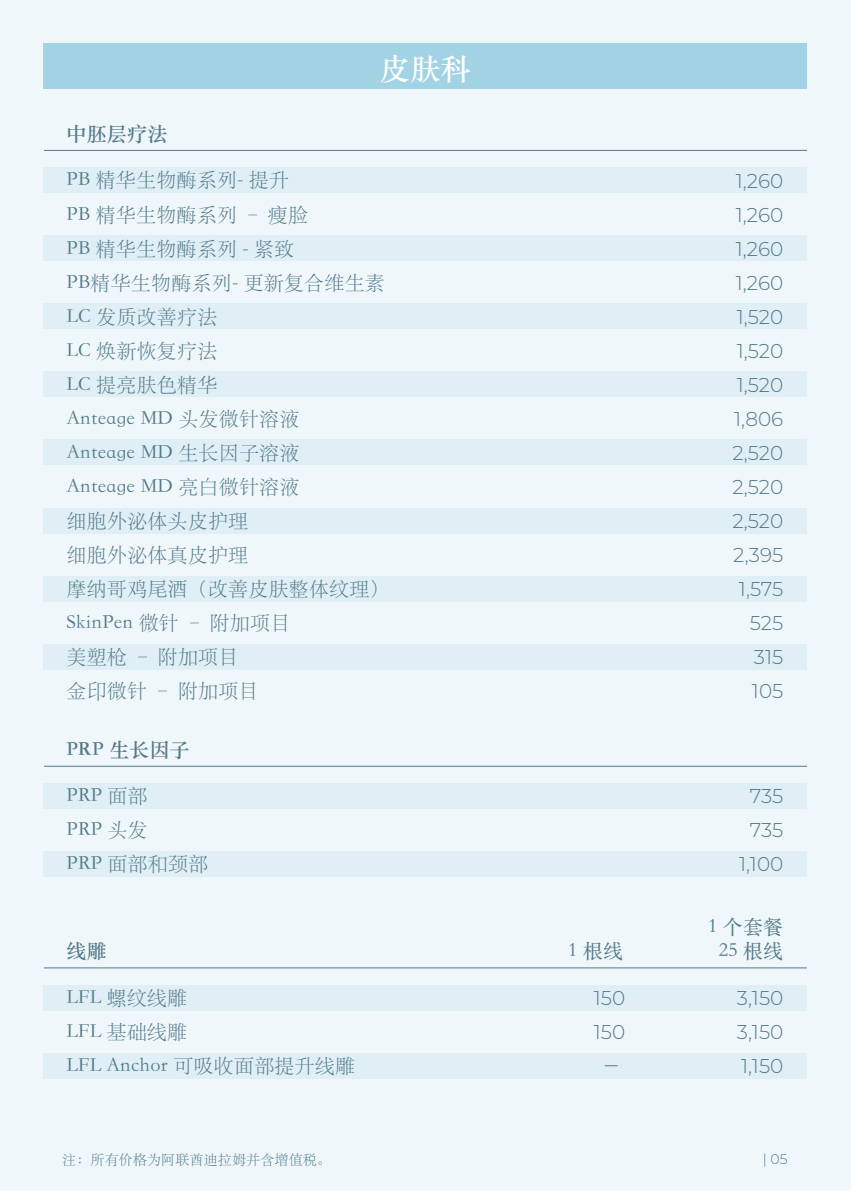
<style>
.page{position:relative;width:851px;height:1191px;background:#fff}
.page>*{position:absolute;margin:0;border:0;box-sizing:border-box;transform-origin:0 0}
.t1{font:30px "ST Songti SC Bold";color:#fff}
.t2{font:20px/34px "ST Songti SC Light";letter-spacing:.01em;color:#527989}
.t3{font:300 20px/34px "Montserrat";color:#527989;text-align:right}
.t4{font:20px "ST Songti SC Bold";letter-spacing:.01em;color:#527989}
.t5{font:20px/24px "ST Songti SC Regular";letter-spacing:.01em;color:#527989;text-align:center}
.t6{font:14px "ST Songti SC Light";letter-spacing:.01em;color:#527989}
.t7{font:300 14px "Montserrat";color:#527989}
</style>
<div class="page">
<div style="left:0;top:0;width:850px;height:1191px;background:#eff7fa"></div>
<div style="left:44px;top:44px;width:762px;height:45px;background:#a2d3e4"></div>
<div style="left:44px;top:167px;width:762px;height:26px;background:#dfeff5"></div>
<div style="left:44px;top:235px;width:762px;height:26px;background:#dfeff5"></div>
<div style="left:44px;top:303px;width:762px;height:26px;background:#dfeff5"></div>
<div style="left:44px;top:371px;width:762px;height:26px;background:#dfeff5"></div>
<div style="left:44px;top:440px;width:762px;height:25px;background:#dfeff5"></div>
<div style="left:44px;top:508px;width:762px;height:25px;background:#dfeff5"></div>
<div style="left:44px;top:576px;width:762px;height:25px;background:#dfeff5"></div>
<div style="left:44px;top:644px;width:762px;height:25px;background:#dfeff5"></div>
<hr style="left:44px;top:150px;width:762px;height:1px;background:#527989">
<div style="left:44px;top:985px;width:762px;height:25px;background:#dfeff5"></div>
<div style="left:44px;top:1053px;width:762px;height:25px;background:#dfeff5"></div>
<hr style="left:44px;top:967px;width:762px;height:1px;background:#527989">
<div style="left:44px;top:783px;width:762px;height:26px;background:#dfeff5"></div>
<div style="left:44px;top:851px;width:762px;height:26px;background:#dfeff5"></div>
<hr style="left:44px;top:766px;width:762px;height:1px;background:#527989">
<svg style="left:604px;top:1065px;width:13px;height:1px"></svg>
<p class="t4" style="left:66px;top:121px;width:102px">中胚层疗法</p>
<h1 class="t1" style="left:380px;top:50px;width:92px">皮肤科</h1>
<p class="t2" style="left:66px;top:162px;width:325px">PB 精华生物酶系列- 提升<br>PB 精华生物酶系列 – 瘦脸<br>PB 精华生物酶系列 - 紧致<br>PB精华生物酶系列- 更新复合维生素<br>LC 发质改善疗法<br>LC 焕新恢复疗法<br>LC 提亮肤色精华<br>Anteage MD 头发微针溶液<br>Anteage MD 生长因子溶液<br>Anteage MD 亮白微针溶液<br>细胞外泌体头皮护理<br>细胞外泌体真皮护理<br>摩纳哥鸡尾酒（改善皮肤整体纹理）<br>SkinPen 微针 – 附加项目<br>美塑枪 – 附加项目<br>金印微针 – 附加项目</p>
<p class="t4" style="left:66px;top:737px;width:125px">PRP 生长因子</p>
<p class="t2" style="left:66px;top:778px;width:143px">PRP 面部<br>PRP 头发<br>PRP 面部和颈部</p>
<p class="t4" style="left:66px;top:938px;width:42px">线雕</p>
<p class="t2" style="left:66px;top:979px;width:290px">LFL 螺纹线雕<br>LFL 基础线雕<br>LFL Anchor 可吸收面部提升线雕</p>
<p class="t6" style="left:62px;top:1151px;width:270px">注：所有价格为阿联酋迪拉姆并含增值税。</p>
<p class="t5" style="left:568px;top:938px;width:56px">1 根线</p>
<p class="t3" style="left:593px;top:980px;width:33px;text-align:left">150<br>150</p>
<p class="t3" style="left:732px;top:163px;width:52px">1,260<br>1,260<br>1,260<br>1,260<br>1,520<br>1,520<br>1,520<br>1,806<br>2,520<br>2,520<br>2,520<br>2,395<br>1,575<br>525<br>315<br>105</p>
<p class="t3" style="left:739px;top:778px;width:46px;text-align:center">735<br>735<br>1,100</p>
<p class="t5" style="left:708px;top:914px;width:77px">1 个套餐<br>25 根线</p>
<p class="t3" style="left:736px;top:980px;width:48px;text-align:justify">3,150<br>3,150<br>1,150</p>
<p class="t7" style="left:762px;top:1149px;width:26px">| 05</p>
</div>
